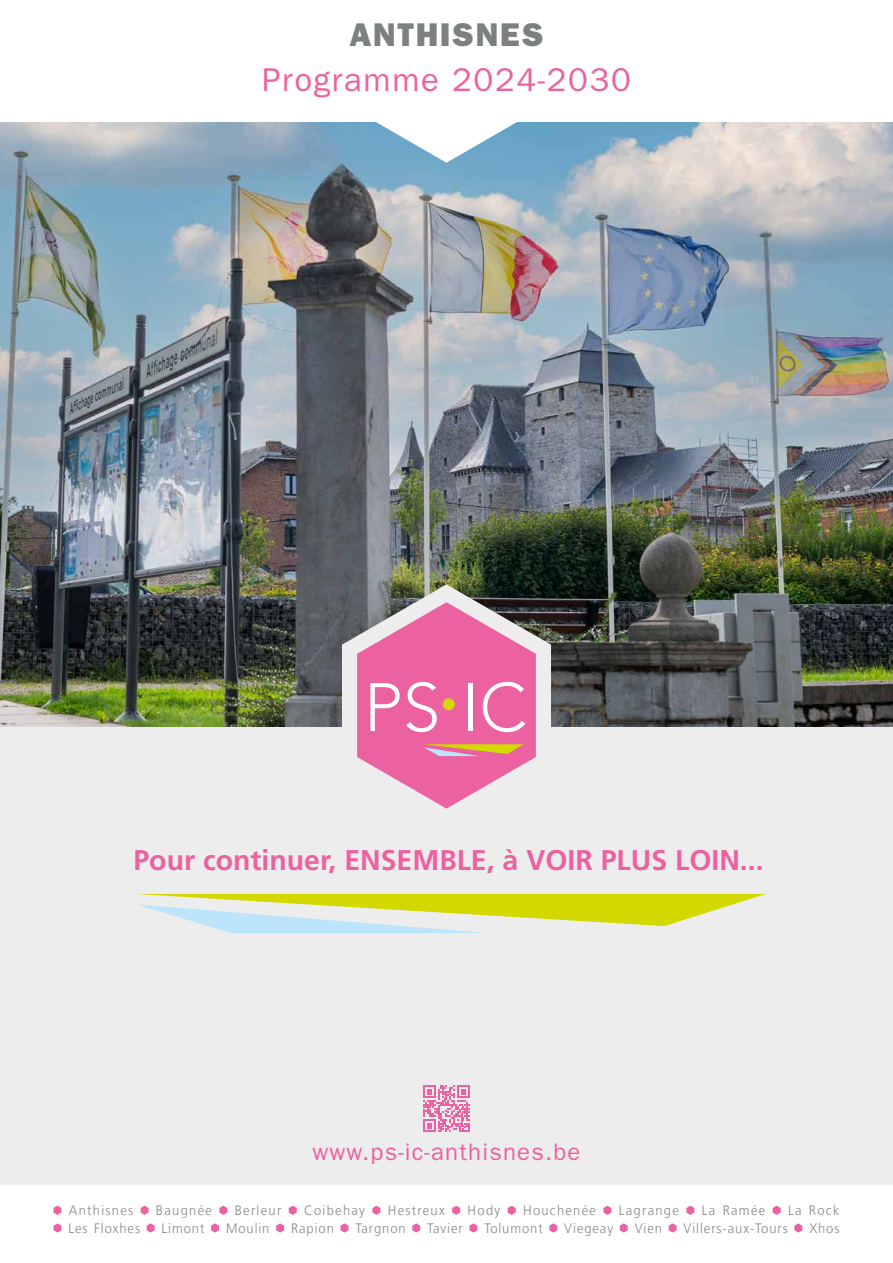
<style>
.page{position:relative;width:893px;height:1263px;background:#fff}
.page>*{position:absolute;margin:0;border:0;box-sizing:border-box;transform-origin:0 0}
.t1{font:300 67.65px "Avenir LT Std";color:#fff}
.t2{font:33px "ITC Franklin Gothic Std";letter-spacing:.05em;color:#ec619f}
.t3{font:33px "ITC Franklin Gothic Std Hvy";letter-spacing:.05em;color:#7c817e}
.t4{font:700 28.5px "Frutiger LT Std";color:#ec619f}
.t5{font:24px "ITC Franklin Gothic Std";letter-spacing:.05em;color:#ec619f}
.t6{font:300 13.65px "Frutiger LT Com";letter-spacing:.08em;color:#878787;scale:.95 1}
.t7{font:300 13.65px "Frutiger LT Com";letter-spacing:.1em;color:#878787;scale:.95 1}
</style>
<div class="page">
<img style="left:0;top:122px;width:893px;height:605px">
<div style="left:0;top:727px;width:893px;height:458px;background:#eeeded"></div>
<svg style="left:342px;top:122px;width:209px;height:41px"></svg>
<svg style="left:342px;top:584px;width:209px;height:225px;fill:#eeeded"></svg>
<svg style="left:357px;top:602px;width:179px;height:206px;background:#e27da7"></svg>
<svg style="left:137px;top:894px;width:629px;height:39px"></svg>
<svg style="left:54px;top:1206px;width:7px;height:9px"></svg>
<svg style="left:141px;top:1206px;width:8px;height:9px"></svg>
<svg style="left:219px;top:1206px;width:8px;height:9px"></svg>
<svg style="left:289px;top:1206px;width:8px;height:9px"></svg>
<svg style="left:372px;top:1206px;width:8px;height:9px"></svg>
<svg style="left:452px;top:1206px;width:8px;height:9px"></svg>
<svg style="left:508px;top:1206px;width:8px;height:9px"></svg>
<svg style="left:603px;top:1206px;width:8px;height:9px"></svg>
<svg style="left:686px;top:1206px;width:8px;height:9px"></svg>
<svg style="left:773px;top:1206px;width:8px;height:9px"></svg>
<svg style="left:54px;top:1223px;width:7px;height:9px"></svg>
<svg style="left:147px;top:1223px;width:8px;height:9px"></svg>
<svg style="left:211px;top:1223px;width:8px;height:9px"></svg>
<svg style="left:276px;top:1223px;width:8px;height:9px"></svg>
<svg style="left:340px;top:1223px;width:8px;height:9px"></svg>
<svg style="left:412px;top:1223px;width:8px;height:9px"></svg>
<svg style="left:469px;top:1223px;width:8px;height:9px"></svg>
<svg style="left:549px;top:1223px;width:8px;height:9px"></svg>
<svg style="left:620px;top:1223px;width:8px;height:9px"></svg>
<svg style="left:669px;top:1223px;width:8px;height:9px"></svg>
<svg style="left:794px;top:1223px;width:8px;height:9px"></svg>
<svg style="left:423px;top:1085px;width:47px;height:47px"></svg>
<h2 class="t3" style="left:349px;top:15px;width:196px">ANTHISNES</h2>
<h2 class="t2" style="left:262px;top:61px;width:370px">Programme 2024-2030</h2>
<h1 class="t1" style="left:364px;top:668px;width:165px">PS IC</h1>
<h3 class="t4" style="left:133px;top:843px;width:632px">Pour continuer, ENSEMBLE, à VOIR PLUS LOIN...</h3>
<h3 class="t5" style="left:312px;top:1138px;width:270px">www.ps-ic-anthisnes.be</h3>
<p class="t7" style="left:69px;top:1202px;width:69px">Anthisnes</p>
<p class="t7" style="left:156px;top:1202px;width:60px">Baugnée</p>
<p class="t7" style="left:235px;top:1202px;width:51px">Berleur</p>
<p class="t7" style="left:304px;top:1202px;width:66px">Coibehay</p>
<p class="t7" style="left:388px;top:1202px;width:62px">Hestreux</p>
<p class="t6" style="left:468px;top:1202px;width:36px">Hody</p>
<p class="t7" style="left:523px;top:1202px;width:78px">Houchenée</p>
<p class="t7" style="left:619px;top:1202px;width:65px">Lagrange</p>
<p class="t6" style="left:702px;top:1202px;width:68px">La Ramée</p>
<p class="t6" style="left:788px;top:1202px;width:56px">La Rock</p>
<p class="t6" style="left:68px;top:1220px;width:77px">Les Floxhes</p>
<p class="t6" style="left:162px;top:1220px;width:47px">Limont</p>
<p class="t6" style="left:226px;top:1220px;width:47px">Moulin</p>
<p class="t6" style="left:291px;top:1220px;width:47px">Rapion</p>
<p class="t6" style="left:355px;top:1220px;width:54px">Targnon</p>
<p class="t6" style="left:427px;top:1220px;width:39px">Tavier</p>
<p class="t6" style="left:484px;top:1220px;width:63px">Tolumont</p>
<p class="t6" style="left:564px;top:1220px;width:53px">Viegeay</p>
<p class="t6" style="left:635px;top:1220px;width:30px">Vien</p>
<p class="t6" style="left:684px;top:1220px;width:111px">Villers-aux-Tours</p>
<p class="t6" style="left:809px;top:1220px;width:33px">Xhos</p>
</div>
